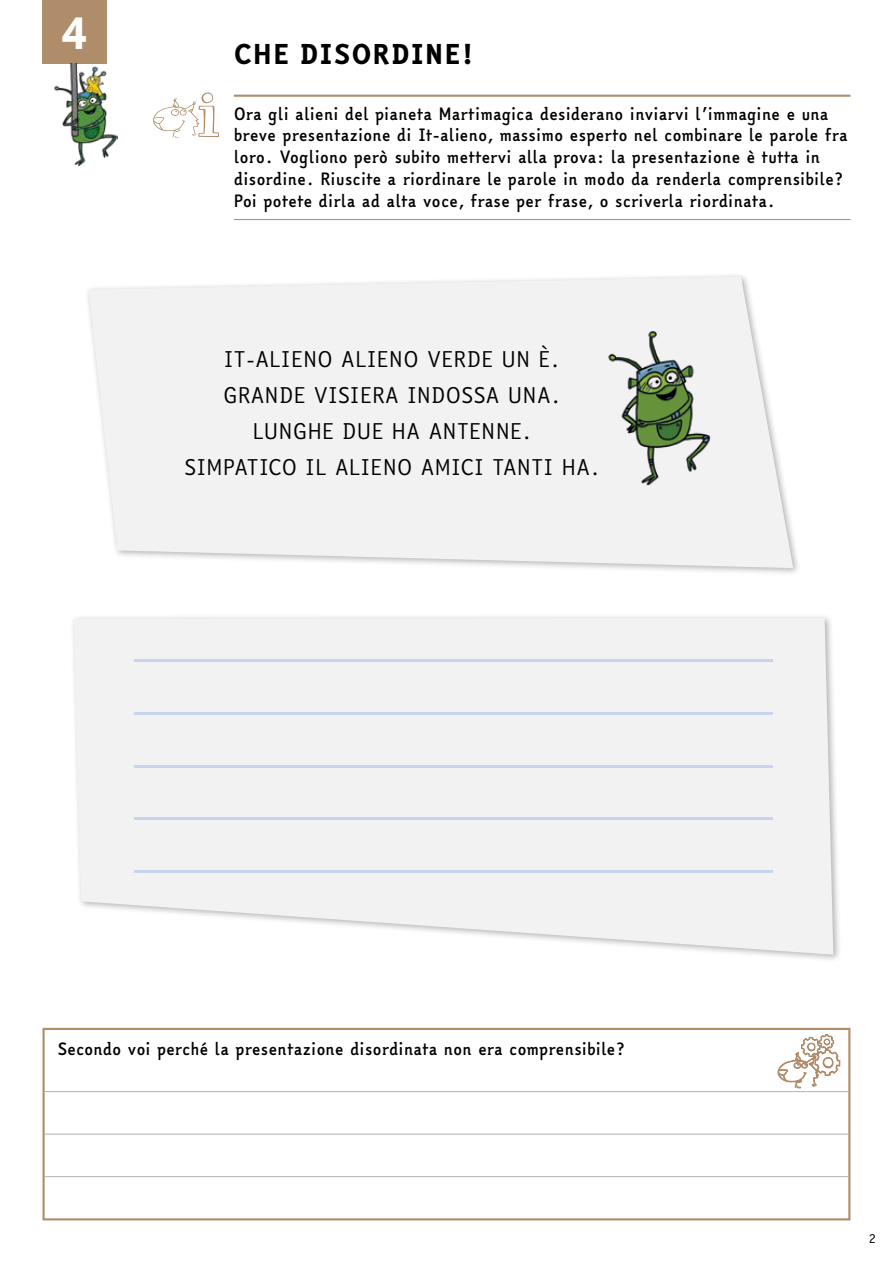
<style>
.page{position:relative;width:893px;height:1263px;background:#fff}
.page>*{position:absolute;margin:0;border:0;box-sizing:border-box;transform-origin:0 0}
.t1{font:45.45px "Easy Reading XB";color:#fff}
.t2{font:26.55px "Easy Reading XB";letter-spacing:.015em;color:#000}
.t3{font:21px/36px "Easy Reading";letter-spacing:.015em;color:#000;text-align:center}
.t4{font:700 16.5px/21.8px "Easy Reading";letter-spacing:-.01em;color:#000}
.t5{font:12.75px "Easy Reading";color:#000}
</style>
<div class="page">
<hr style="left:234px;top:219px;width:616px;height:1px;background:#af8d6a">
<hr style="left:234px;top:95px;width:616px;height:2px;background:#af8d6a">
<svg style="left:153px;top:92px;width:66px;height:46px"></svg>
<div style="left:43px;top:0;width:64px;height:64px;background:#af8d6a"></div>
<img style="left:54px;top:64px;width:63px;height:102px">
<hr style="left:45px;top:1091px;width:803px;height:1px;background:#b3b2b2">
<hr style="left:45px;top:1134px;width:803px;height:1px;background:#b3b2b2">
<hr style="left:45px;top:1176px;width:803px;height:1px;background:#b3b2b2">
<div style="left:43px;top:1028px;width:807px;height:192px;border:2px solid #af8d6a"></div>
<svg style="left:778px;top:1034px;width:62px;height:54px"></svg>
<svg style="left:88px;top:277px;width:705px;height:291px;fill:#f2f2f2"></svg>
<div style="left:69px;top:614px;width:773px;height:349px;background:#000;opacity:.3"></div>
<svg style="left:74px;top:618px;width:759px;height:337px;fill:#f2f2f2"></svg>
<img style="left:604px;top:329px;width:108px;height:158px">
<hr style="left:134px;top:659px;width:639px;height:3px;background:#c7d4eb">
<hr style="left:134px;top:712px;width:639px;height:3px;background:#c7d4eb">
<hr style="left:134px;top:765px;width:639px;height:2px;background:#c7d4eb">
<hr style="left:134px;top:817px;width:639px;height:3px;background:#c7d4eb">
<hr style="left:134px;top:870px;width:639px;height:3px;background:#c7d4eb">
<h1 class="t1" style="left:59px;top:-3px;width:33px">4</h1>
<h2 class="t2" style="left:234px;top:34px;width:241px">CHE DISORDINE!</h2>
<p class="t4" style="left:234px;top:103px;width:616px">Ora gli alieni del pianeta Martimagica desiderano inviarvi l’immagine e una breve presentazione di It-alieno, massimo esperto nel combinare le parole fra loro. Vogliono però subito mettervi alla prova: la presentazione è tutta in disordine. Riuscite a riordinare le parole in modo da renderla comprensibile?<br>Poi potete dirla ad alta voce, frase per frase, o scriverla riordinata.</p>
<p class="t3" style="left:184px;top:342px;width:417px">IT-ALIENO ALIENO VERDE UN È.<br>GRANDE VISIERA INDOSSA UNA.<br>LUNGHE DUE HA ANTENNE.<br>SIMPATICO IL ALIENO AMICI TANTI HA.</p>
<p class="t4" style="left:57px;top:1038px;width:568px">Secondo voi perché la presentazione disordinata non era comprensibile?</p>
<p class="t5" style="left:869px;top:1230px;width:9px">2</p>
</div>
